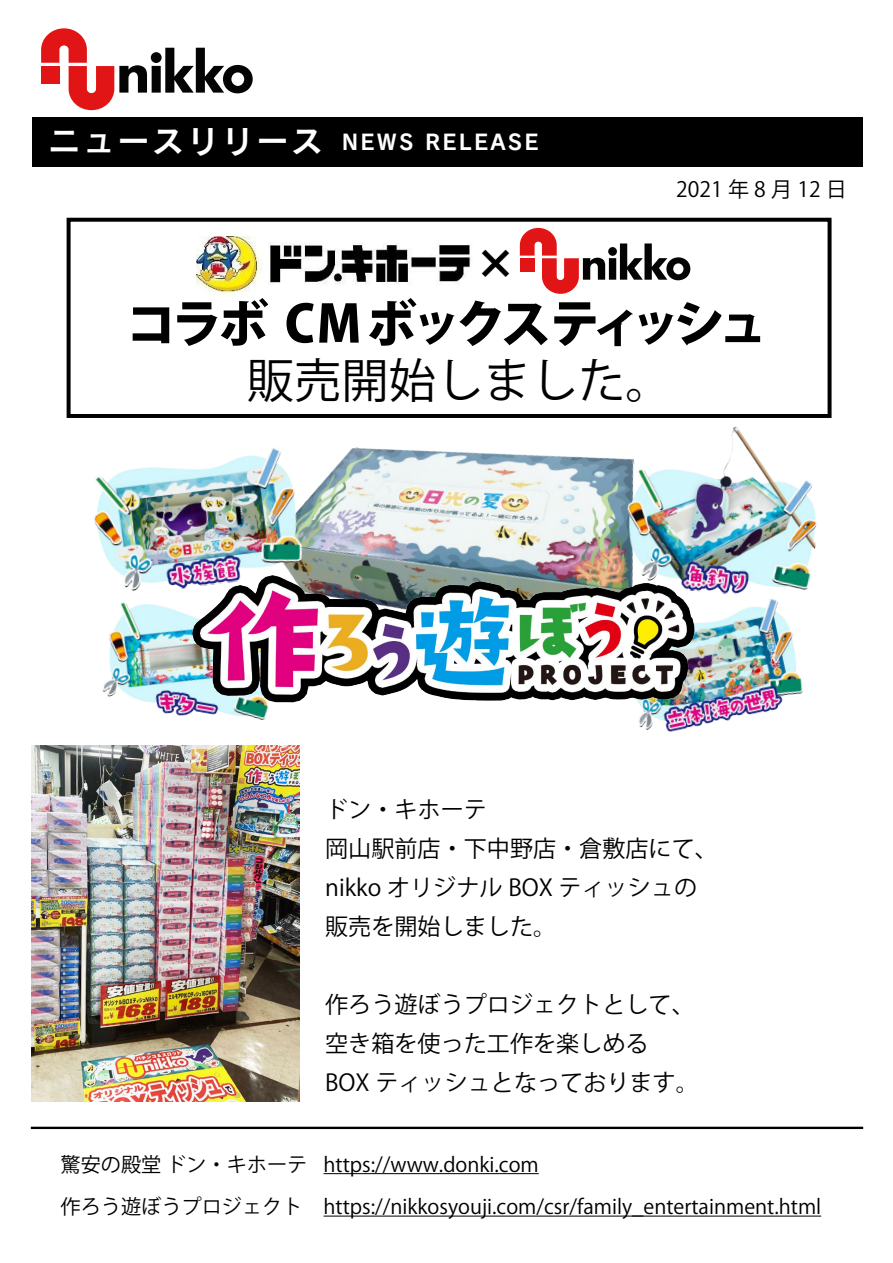
<style>
.page{position:relative;width:893px;height:1263px;background:#fff}
.page>*{position:absolute;margin:0;border:0;box-sizing:border-box;transform-origin:0 0}
.t1{font:800 51px "Koz Go Pr 6 N";letter-spacing:-.12em;color:#000}
.t2{font:47.25px "Koz Go Pr 6 N";color:#000}
.t3{font:800 40.95px "Koz Go Pr 6 N";color:#000}
.t4{font:23.1px/39px "Koz Go Pr 6 N";color:#000}
.t5{font:21.15px "Koz Go Pr 6 N";color:#000}
.t6{font:21px "Rodin Pro B";letter-spacing:.1em;color:#fff}
.t7{font:20.1px/42.5px "Koz Go Pr 6 N";color:#000}
.s1{font-size:31.65px}
</style>
<div class="page">
<hr style="left:324px;top:1173px;width:215px;height:1px;background:#000">
<hr style="left:324px;top:1215px;width:497px;height:1px;background:#000">
<svg style="left:41px;top:28px;width:212px;height:82px"></svg>
<div style="left:41px;top:66px;width:18px;height:17px;background:#e11416"></div>
<div style="left:32px;top:117px;width:830px;height:49px;background:#000"></div>
<hr style="left:31px;top:1127px;width:832px;height:2px;background:#000">
<img style="left:306px;top:447px;width:314px;height:128px">
<img style="left:32px;top:745px;width:267px;height:356px">
<img style="left:93px;top:448px;width:213px;height:143px">
<img style="left:620px;top:426px;width:197px;height:168px">
<img style="left:639px;top:594px;width:164px;height:138px">
<img style="left:102px;top:602px;width:167px;height:118px">
<img style="left:191px;top:575px;width:503px;height:128px">
<div style="left:67px;top:218px;width:764px;height:200px;border:4px solid #000"></div>
<svg style="left:520px;top:228px;width:170px;height:66px"></svg>
<div style="left:520px;top:258px;width:15px;height:14px;background:#e11416"></div>
<img style="left:196px;top:237px;width:275px;height:57px">
<p class="t6" style="left:48px;top:128px;width:492px"><span class="s1">ニュースリリース</span> NEWS RELEASE</p>
<h3 class="t3" style="left:475px;top:241px;width:42px">×</h3>
<p class="t5" style="left:676px;top:177px;width:172px">2021 年 8 月 12 日</p>
<h1 class="t1" style="left:126px;top:295px;width:644px">コラボ CM ボックスティッシュ</h1>
<h2 class="t2" style="left:247px;top:354px;width:427px">販売開始しました。</h2>
<p class="t4" style="left:325px;top:790px;width:394px">ドン・キホーテ<br>岡山駅前店・下中野店・倉敷店にて、nikko オリジナル BOX ティッシュの販売を開始しました。</p>
<p class="t4" style="left:325px;top:985px;width:375px">作ろう遊ぼうプロジェクトとして、空き箱を使った工作を楽しめる<br>BOX ティッシュとなっております。</p>
<p class="t7" style="left:61px;top:1143px;width:762px">驚安の殿堂 ドン・キホーテ https://www.donki.com<br>作ろう遊ぼうプロジェクト https://nikkosyouji.com/csr/family_entertainment.html</p>
</div>
